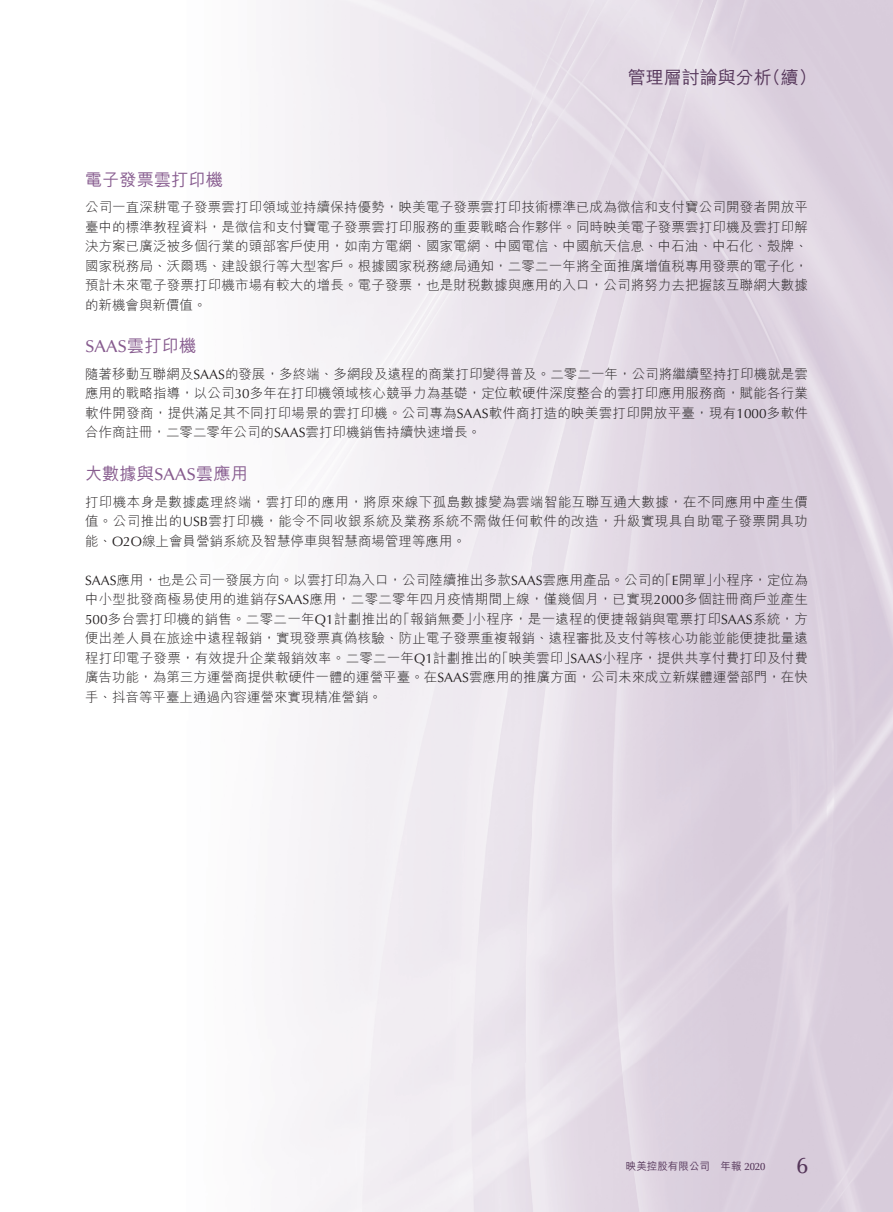
<style>
.page{position:relative;width:893px;height:1212px;background:#fff}
.page>*{position:absolute;margin:0;border:0;box-sizing:border-box;transform-origin:0 0}
.t1{font:500 22.5px "Optima LT Std";color:#55365a}
.t2{font:18px "M Hei HK Medium E Ten B5 H";color:#55365a}
.t3{font:17.25px "M Hei HK Medium E Ten B5 H";color:#875c8f}
.t4{font:500 17.25px "Optima LT Std";color:#875c8f}
.t5{font:13.5px/19.5px "M Hei HK Light E Ten B5 H";letter-spacing:.005em;color:#231f20;text-align:justify}
.t6{font:10.5px "M Hei HK Medium E Ten B5 H";color:#55365a}
.s1{font-family:"M Hei HK Medium E Ten B5 H";font-weight:400}
.s2{font-family:"Optima LT Std"}
.s3{font-family:"Optima LT Std";font-weight:500}
</style>
<div class="page">
<h2 class="t2" style="left:628px;top:71px;width:190px">管理層討論與分析（續）</h2>
<p class="t3" style="left:85px;top:173px;width:139px">電子發票雲打印機</p>
<p class="t5" style="left:85px;top:199px;width:724px">公司一直深耕電子發票雲打印領域並持續保持優勢，映美電子發票雲打印技術標準已成為微信和支付寶公司開發者開放平臺中的標準教程資料，是微信和支付寶電子發票雲打印服務的重要戰略合作夥伴。同時映美電子發票雲打印機及雲打印解決方案已廣泛被多個行業的頭部客戶使用，如南方電網、國家電網、中國電信、中國航天信息、中石油、中石化、殼牌、國家稅務局、沃爾瑪、建設銀行等大型客戶。根據國家稅務總局通知，二零二一年將全面推廣增值稅專用發票的電子化，預計未來電子發票打印機市場有較大的增長。電子發票，也是財稅數據與應用的入口，公司將努力去把握該互聯網大數據的新機會與新價值。</p>
<p class="t4" style="left:85px;top:339px;width:113px">SAAS<span class="s1">雲打印機</span></p>
<p class="t5" style="left:85px;top:366px;width:724px">隨著移動互聯網及<span class="s2">SAAS</span>的發展，多終端、多網段及遠程的商業打印變得普及。二零二一年，公司將繼續堅持打印機就是雲應用的戰略指導，以公司<span class="s2">30</span>多年在打印機領域核心競爭力為基礎，定位軟硬件深度整合的雲打印應用服務商，賦能各行業軟件開發商，提供滿足其不同打印場景的雲打印機。公司專為<span class="s2">SAAS</span>軟件商打造的映美雲打印開放平臺，現有<span class="s2">1000</span>多軟件合作商註冊，二零二零年公司的<span class="s2">SAAS</span>雲打印機銷售持續快速增長。</p>
<p class="t3" style="left:85px;top:467px;width:164px">大數據與<span class="s3">SAAS</span>雲應用</p>
<p class="t5" style="left:85px;top:494px;width:724px">打印機本身是數據處理終端，雲打印的應用，將原來線下孤島數據變為雲端智能互聯互通大數據，在不同應用中產生價值。公司推出的<span class="s2">USB</span>雲打印機，能令不同收銀系統及業務系統不需做任何軟件的改造，升級實現具自助電子發票開具功能、<span class="s2">O2O</span>線上會員營銷系統及智慧停車與智慧商場管理等應用。</p>
<p class="t5" style="left:85px;top:572px;width:724px"><span class="s2">SAAS</span>應用，也是公司一發展方向。以雲打印為入口，公司陸續推出多款<span class="s2">SAAS</span>雲應用產品。公司的「<span class="s2">E</span>開單」小程序，定位為中小型批發商極易使用的進銷存<span class="s2">SAAS</span>應用，二零二零年四月疫情期間上線，僅幾個月，已實現<span class="s2">2000</span>多個註冊商戶並產生<span class="s2">500</span>多台雲打印機的銷售。二零二一年<span class="s2">Q1</span>計劃推出的「報銷無憂」小程序，是一遠程的便捷報銷與電票打印<span class="s2">SAAS</span>系統，方便出差人員在旅途中遠程報銷，實現發票真偽核驗、防止電子發票重複報銷、遠程審批及支付等核心功能並能便捷批量遠程打印電子發票，有效提升企業報銷效率。二零二一年<span class="s2">Q1</span>計劃推出的「映美雲印」<span class="s2">SAAS</span>小程序，提供共享付費打印及付費廣告功能，為第三方運營商提供軟硬件一體的運營平臺。在<span class="s2">SAAS</span>雲應用的推廣方面，公司未來成立新媒體運營部門，在快手、抖音等平臺上通過內容運營來實現精准營銷。</p>
<p class="t6" style="left:626px;top:1162px;width:141px">映美控股有限公司 年報 <span class="s3">2020</span></p>
<h1 class="t1" style="left:797px;top:1156px;width:13px">6</h1>
</div>
